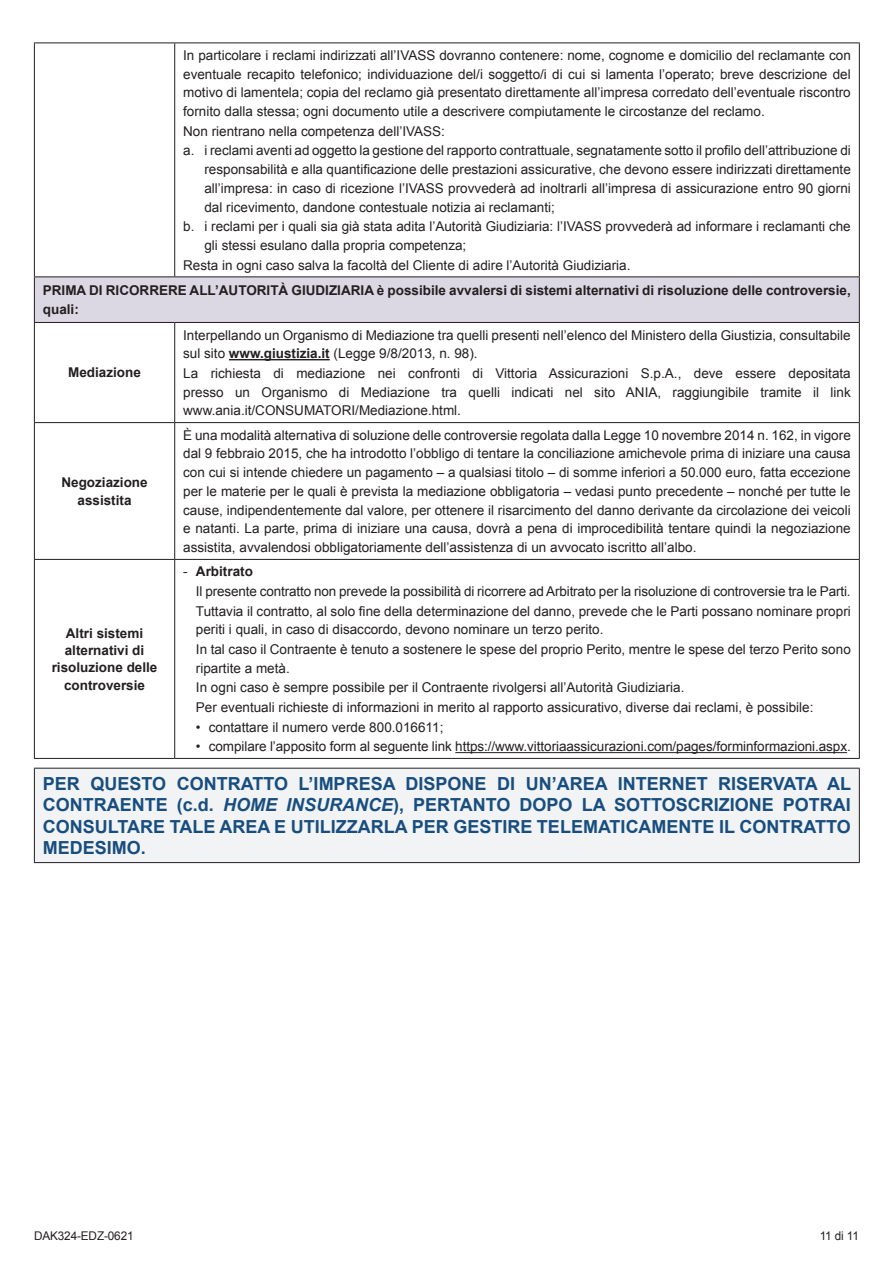
<style>
.page{position:relative;width:893px;height:1263px;background:#fff}
.page>*{position:absolute;margin:0;border:0;box-sizing:border-box;transform-origin:0 0}
.t1{font:700 18px/21.6px "Arial";color:#184e7f;text-align:justify}
.t2{font:13.5px/19.4px "Arial";color:#231f20}
.t3{font:700 13.5px/17.2px "Arial";color:#231f20;text-align:center}
.t4{font:12px "Arial";letter-spacing:-.01em;color:#231f20}
.s1{font-weight:700}
.s2{font-style:italic}
</style>
<div class="page">
<div style="left:34px;top:277px;width:825px;height:45px;background:#dbd7e3"></div>
<hr style="left:34px;top:43px;width:141px;height:1px;background:#231f20">
<hr style="left:34px;top:43px;width:1px;height:233px;background:#231f20">
<hr style="left:175px;top:43px;width:685px;height:1px;background:#231f20">
<hr style="left:174px;top:43px;width:1px;height:233px;background:#231f20">
<hr style="left:859px;top:43px;width:1px;height:233px;background:#231f20">
<hr style="left:34px;top:276px;width:141px;height:1px;background:#231f20">
<hr style="left:34px;top:277px;width:1px;height:45px;background:#231f20">
<hr style="left:175px;top:276px;width:685px;height:1px;background:#231f20">
<hr style="left:859px;top:277px;width:1px;height:45px;background:#231f20">
<hr style="left:34px;top:322px;width:141px;height:1px;background:#231f20">
<hr style="left:34px;top:323px;width:1px;height:99px;background:#231f20">
<hr style="left:175px;top:322px;width:685px;height:1px;background:#231f20">
<hr style="left:174px;top:323px;width:1px;height:99px;background:#231f20">
<hr style="left:859px;top:323px;width:1px;height:99px;background:#231f20">
<hr style="left:34px;top:422px;width:141px;height:1px;background:#231f20">
<hr style="left:34px;top:423px;width:1px;height:136px;background:#231f20">
<hr style="left:175px;top:422px;width:685px;height:1px;background:#231f20">
<hr style="left:174px;top:423px;width:1px;height:136px;background:#231f20">
<hr style="left:859px;top:423px;width:1px;height:136px;background:#231f20">
<hr style="left:34px;top:559px;width:141px;height:1px;background:#231f20">
<hr style="left:34px;top:560px;width:1px;height:198px;background:#231f20">
<hr style="left:175px;top:559px;width:685px;height:1px;background:#231f20">
<hr style="left:174px;top:560px;width:1px;height:198px;background:#231f20">
<hr style="left:859px;top:560px;width:1px;height:198px;background:#231f20">
<hr style="left:34px;top:758px;width:141px;height:1px;background:#231f20">
<hr style="left:175px;top:758px;width:685px;height:1px;background:#231f20">
<hr style="left:229px;top:359px;width:101px;height:1px;background:#231f20">
<hr style="left:455px;top:752px;width:392px;height:1px;background:#231f20">
<div style="left:34px;top:768px;width:825px;height:94px;background:#f2f3f4"></div>
<hr style="left:34px;top:768px;width:826px;height:1px;background:#231f20">
<hr style="left:34px;top:768px;width:1px;height:94px;background:#231f20">
<hr style="left:859px;top:768px;width:1px;height:94px;background:#231f20">
<hr style="left:34px;top:862px;width:826px;height:1px;background:#231f20">
<p class="t2" style="left:183px;top:46px;width:669px">In particolare i reclami indirizzati all’IVASS dovranno contenere: nome, cognome e domicilio del reclamante con</p>
<p class="t2" style="left:183px;top:64px;width:669px">eventuale recapito telefonico; individuazione del/i soggetto/i di cui si lamenta l’operato; breve descrizione del</p>
<p class="t2" style="left:183px;top:83px;width:669px">motivo di lamentela; copia del reclamo già presentato direttamente all’impresa corredato dell’eventuale riscontro</p>
<p class="t2" style="left:183px;top:102px;width:583px">fornito dalla stessa; ogni documento utile a descrivere compiutamente le circostanze del reclamo.</p>
<p class="t2" style="left:183px;top:122px;width:263px">Non rientrano nella competenza dell’IVASS:</p>
<p class="t2" style="left:183px;top:141px;width:669px">a. i reclami aventi ad oggetto la gestione del rapporto contrattuale, segnatamente sotto il profilo dell’attribuzione di</p>
<p class="t2" style="left:204px;top:160px;width:648px">responsabilità e alla quantificazione delle prestazioni assicurative, che devono essere indirizzati direttamente</p>
<p class="t2" style="left:204px;top:179px;width:648px">all’impresa: in caso di ricezione l’IVASS provvederà ad inoltrarli all’impresa di assicurazione entro 90 giorni</p>
<p class="t2" style="left:204px;top:197px;width:352px">dal ricevimento, dandone contestuale notizia ai reclamanti;</p>
<p class="t2" style="left:183px;top:217px;width:669px">b. i reclami per i quali sia già stata adita l’Autorità Giudiziaria: l’IVASS provvederà ad informare i reclamanti che</p>
<p class="t2" style="left:204px;top:236px;width:263px">gli stessi esulano dalla propria competenza;</p>
<p class="t2" style="left:183px;top:255px;width:449px">Resta in ogni caso salva la facoltà del Cliente di adire l’Autorità Giudiziaria.</p>
<p class="t3" style="left:43px;top:282px;width:809px;line-height:18.8px;text-align:left">PRIMA DI RICORRERE ALL’AUTORITÀ GIUDIZIARIA è possibile avvalersi di sistemi alternativi di risoluzione delle controversie, quali:</p>
<p class="t3" style="left:68px;top:365px;width:74px">Mediazione</p>
<p class="t3" style="left:61px;top:474px;width:88px">Negoziazione assistita</p>
<p class="t2" style="left:183px;top:325px;width:669px;line-height:18.9px">Interpellando un Organismo di Mediazione tra quelli presenti nell’elenco del Ministero della Giustizia, consultabile sul sito <span class="s1">www.giustizia.it</span> (Legge 9/8/2013, n. 98).<br>La richiesta di mediazione nei confronti di Vittoria Assicurazioni S.p.A., deve essere depositata presso un Organismo di Mediazione tra quelli indicati nel sito ANIA, raggiungibile tramite il link www.ania.it/CONSUMATORI/Mediazione.html.</p>
<p class="t2" style="left:183px;top:426px;width:669px;line-height:18.8px;text-align:justify">È una modalità alternativa di soluzione delle controversie regolata dalla Legge 10 novembre 2014 n. 162, in vigore dal 9 febbraio 2015, che ha introdotto l’obbligo di tentare la conciliazione amichevole prima di iniziare una causa con cui si intende chiedere un pagamento – a qualsiasi titolo – di somme inferiori a 50.000 euro, fatta eccezione per le materie per le quali è prevista la mediazione obbligatoria – vedasi punto precedente – nonché per tutte le cause, indipendentemente dal valore, per ottenere il risarcimento del danno derivante da circolazione dei veicoli e natanti. La parte, prima di iniziare una causa, dovrà a pena di improcedibilità tentare quindi la negoziazione assistita, avvalendosi obbligatoriamente dell’assistenza di un avvocato iscritto all’albo.</p>
<p class="t2" style="left:196px;top:562px;width:656px;text-indent:-13px">- <span class="s1">Arbitrato<br></span>Il presente contratto non prevede la possibilità di ricorrere ad Arbitrato per la risoluzione di controversie tra le Parti.<br>Tuttavia il contratto, al solo fine della determinazione del danno, prevede che le Parti possano nominare propri periti i quali, in caso di disaccordo, devono nominare un terzo perito.<br>In tal caso il Contraente è tenuto a sostenere le spese del proprio Perito, mentre le spese del terzo Perito sono ripartite a metà.<br>In ogni caso è sempre possibile per il Contraente rivolgersi all’Autorità Giudiziaria.<br>Per eventuali richieste di informazioni in merito al rapporto assicurativo, diverse dai reclami, è possibile:</p>
<p class="t2" style="left:196px;top:717px;width:249px">• contattare il numero verde 800.016611;</p>
<p class="t2" style="left:196px;top:737px;width:656px">• compilare l’apposito form al seguente link https://www.vittoriaassicurazioni.com/pages/forminformazioni.aspx.</p>
<p class="t1" style="left:43px;top:773px;width:810px">PER QUESTO CONTRATTO L’IMPRESA DISPONE DI UN’AREA INTERNET RISERVATA AL CONTRAENTE (c.d. <span class="s2">HOME INSURANCE</span>), PERTANTO DOPO LA SOTTOSCRIZIONE POTRAI CONSULTARE TALE AREA E UTILIZZARLA PER GESTIRE TELEMATICAMENTE IL CONTRATTO MEDESIMO.</p>
<p class="t3" style="left:52px;top:625px;width:107px">Altri sistemi alternativi di risoluzione delle controversie</p>
<p class="t4" style="left:34px;top:1228px;width:101px">DAK324-EDZ-0621</p>
<p class="t4" style="left:820px;top:1228px;width:41px">11 di 11</p>
</div>
